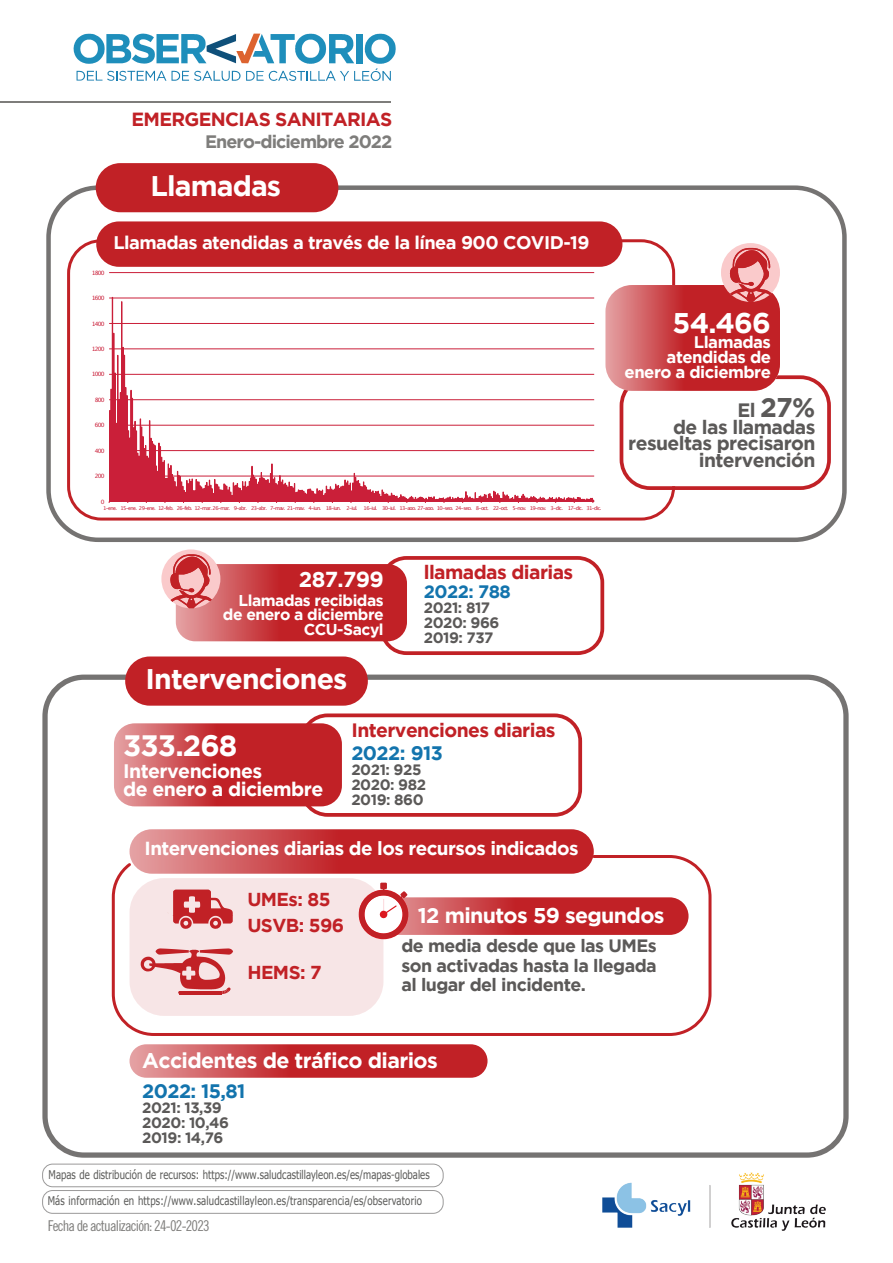
<style>
.page{position:relative;width:893px;height:1263px;background:#fff}
.page>*{position:absolute;margin:0;border:0;box-sizing:border-box;transform-origin:0 0}
.t1{font:700 29.4px "Gotham";letter-spacing:-.03em;color:#fff}
.t2{font:700 28.35px "Gotham";letter-spacing:-.03em;color:#fff}
.t3{font:700 27px "Gotham";color:#5b5958}
.t4{font:700 21.6px "Gotham";letter-spacing:-.03em;color:#fff}
.t5{font:700 21.3px "Gotham";letter-spacing:-.03em;color:#fff}
.t6{font:700 19.5px/18px "Gotham";letter-spacing:-.03em;color:#fff}
.t7{font:700 19.5px "Gotham";letter-spacing:-.03em;color:#1374ad}
.t8{font:700 19.35px/16.5px "Gotham";letter-spacing:-.03em;color:#5b5958;text-align:right}
.t9{font:700 19.35px "Gotham";letter-spacing:-.03em;color:#c12126}
.t10{font:700 19.05px "Gotham";letter-spacing:-.035em;color:#c12126}
.t11{font:700 18.9px "Gotham";letter-spacing:-.03em;color:#fff}
.t12{font:700 18.75px/25.8px "Gotham";letter-spacing:-.03em;color:#c12126}
.t13{font:700 18.3px "Gotham";letter-spacing:-.03em;color:#fff}
.t14{font:700 18px "Gotham";letter-spacing:-.055em;color:#7e7d7b}
.t15{font:700 18px "Gotham";letter-spacing:-.03em;color:#1374ad}
.t16{font:700 17.85px/19.4px "Gotham";letter-spacing:-.03em;color:#5b5958;text-align:justify}
.t17{font:700 16.65px/15px "Gotham";letter-spacing:-.03em;color:#fff;text-align:right}
.t18{font:700 15.6px/14.7px "Gotham";letter-spacing:-.03em;color:#fff;text-align:right}
.t19{font:700 15px/15px "Gotham";letter-spacing:-.03em;color:#5b5958}
.t20{font:14.85px "Trade Gothic LT Std Cn 18";letter-spacing:-.055em;color:#7e7d7b}
.t21{font:12px "Tahoma";letter-spacing:.02em;color:#5d5d5b;scale:.8 1}
.t22{font:5.85px "Lucida Grande";letter-spacing:-.125em;color:#ca1f39}
.t23{font:5.25px "Lucida Grande";letter-spacing:-.12em;color:#ca1f39}
.s1{font-size:19.35px}
</style>
<div class="page">
<div style="left:67px;top:239px;width:608px;height:281px;border:3px solid #c12126;border-radius:33px"></div>
<svg style="left:111px;top:855px;width:601px;height:181px"></svg>
<svg style="left:619px;top:375px;width:212px;height:115px"></svg>
<svg style="left:605px;top:285px;width:175px;height:106px;fill:#c12126"></svg>
<svg style="left:380px;top:556px;width:224px;height:99px"></svg>
<svg style="left:300px;top:713px;width:282px;height:104px"></svg>
<div style="left:42px;top:674px;width:806px;height:483px;border:5px solid #757372;border-radius:39px"></div>
<hr style="left:0;top:101px;width:390px;height:1px;background:#7e7d7b">
<svg style="left:74px;top:34px;width:322px;height:47px"></svg>
<img style="left:602px;top:1172px;width:223px;height:58px">
<div style="left:46px;top:185px;width:801px;height:357px;border:4px solid #757372;border-radius:50px"></div>
<div style="left:96px;top:221px;width:526px;height:46px;background:#c12126;border-radius:23px"></div>
<div style="left:125px;top:656px;width:243px;height:50px;background:#c12126;border-radius:25px"></div>
<div style="left:96px;top:163px;width:242px;height:49px;background:#c12126;border-radius:25px"></div>
<div style="left:42px;top:1190px;width:401px;height:23px;border:1px solid #9b9a9a;border-radius:10px"></div>
<div style="left:42px;top:1164px;width:401px;height:23px;border:1px solid #9b9a9a;border-radius:10px"></div>
<svg style="left:114px;top:723px;width:228px;height:83px;fill:#c12126"></svg>
<svg style="left:129px;top:829px;width:465px;height:45px;fill:#c12126"></svg>
<svg style="left:129px;top:1044px;width:358px;height:33px;fill:#c12126"></svg>
<svg style="left:373px;top:897px;width:315px;height:38px;fill:#c12126"></svg>
<svg style="left:176px;top:564px;width:231px;height:77px;fill:#c12126"></svg>
<svg style="left:161px;top:549px;width:59px;height:59px;fill:#facacb"></svg>
<svg style="left:189px;top:554px;width:30px;height:40px"></svg>
<svg style="left:721px;top:243px;width:59px;height:59px;fill:#facacb"></svg>
<svg style="left:749px;top:248px;width:30px;height:40px"></svg>
<svg style="left:359px;top:882px;width:49px;height:56px"></svg>
<hr style="left:109px;top:272px;width:485px;height:1px;background:#ca1f39">
<svg style="left:109px;top:297px;width:485px;height:204px"></svg>
<hr style="left:109px;top:501px;width:485px;height:1px;background:#ca1f39">
<h3 class="t10" style="left:132px;top:113px;width:262px">EMERGENCIAS SANITARIAS</h3>
<h3 class="t14" style="left:205px;top:134px;width:189px">Enero-diciembre 2022</h3>
<h2 class="t2" style="left:150px;top:175px;width:132px">Llamadas</h2>
<p class="t22" style="left:92px;top:270px;width:14px">1800</p>
<p class="t22" style="left:92px;top:295px;width:14px">1600</p>
<p class="t22" style="left:92px;top:321px;width:14px">1400</p>
<p class="t22" style="left:92px;top:346px;width:14px">1200</p>
<p class="t22" style="left:92px;top:372px;width:14px">1000</p>
<p class="t22" style="left:95px;top:397px;width:11px">800</p>
<p class="t22" style="left:95px;top:423px;width:11px">600</p>
<p class="t22" style="left:95px;top:448px;width:11px">400</p>
<p class="t22" style="left:95px;top:473px;width:11px">200</p>
<h3 class="t13" style="left:113px;top:235px;width:477px">Llamadas atendidas a través de la línea 900 COVID-19</h3>
<p class="t22" style="left:101px;top:499px;width:5px">0</p>
<p class="t23" style="left:103px;top:505px;width:500px">1-ene. 15-ene. 29-ene. 12-feb. 26-feb. 12-mar. 26-mar. 9-abr. 23-abr. 7-may. 21-may. 4-jun. 18-jun. 2-jul. 16-jul. 30-jul. 13-ago. 27-ago. 10-sep. 24-sep. 8-oct. 22-oct. 5-nov. 19-nov. 3-dic. 17-dic. 31-dic.</p>
<h3 class="t4" style="left:299px;top:571px;width:86px">287.799</h3>
<h3 class="t18" style="left:223px;top:594px;width:162px">Llamadas recibidas de enero a diciembre<br>CCU-Sacyl</h3>
<h2 class="t2" style="left:146px;top:669px;width:203px">Intervenciones</h2>
<h3 class="t9" style="left:424px;top:564px;width:151px">llamadas diarias</h3>
<h3 class="t15" style="left:424px;top:585px;width:89px">2022: 788</h3>
<h3 class="t19" style="left:424px;top:601px;width:77px">2021: 817<br>2020: 966<br>2019: 737</h3>
<h1 class="t1" style="left:123px;top:734px;width:116px">333.268</h1>
<h3 class="t6" style="left:123px;top:763px;width:202px">Intervenciones<br>de enero a diciembre</h3>
<h3 class="t9" style="left:351px;top:723px;width:206px">Intervenciones diarias</h3>
<h3 class="t7" style="left:351px;top:746px;width:93px">2022: 913</h3>
<h3 class="t19" style="left:351px;top:763px;width:76px">2021: 925<br>2020: 982<br>2019: 860</h3>
<h3 class="t11" style="left:145px;top:841px;width:435px">Intervenciones diarias de los recursos indicados</h3>
<h2 class="t2" style="left:672px;top:312px;width:100px">54.466</h2>
<h3 class="t17" style="left:624px;top:335px;width:148px">Llamadas atendidas de enero a diciembre</h3>
<h3 class="t3" style="left:737px;top:397px;width:79px"><span class="s1">El</span> 27%</h3>
<h3 class="t8" style="left:628px;top:420px;width:189px">de las llamadas resueltas precisaron intervención</h3>
<h3 class="t12" style="left:247px;top:888px;width:98px">UMEs: 85<br>USVB: 596</h3>
<h3 class="t12" style="left:247px;top:961px;width:76px">HEMS: 7</h3>
<h3 class="t5" style="left:418px;top:907px;width:248px">12 minutos 59 segundos</h3>
<h3 class="t16" style="left:401px;top:937px;width:257px">de media desde que las UMEs son activadas hasta la llegada al lugar del incidente.</h3>
<h3 class="t5" style="left:142px;top:1052px;width:297px">Accidentes de tráfico diarios</h3>
<h3 class="t7" style="left:142px;top:1083px;width:105px">2022: 15,81</h3>
<h3 class="t19" style="left:142px;top:1101px;width:88px">2021: 13,39<br>2020: 10,46<br>2019: 14,76</h3>
<h3 class="t21" style="left:49px;top:1169px;width:478px">Mapas de distribución de recursos: https://www.saludcastillayleon.es/es/mapas-globales</h3>
<h3 class="t21" style="left:48px;top:1196px;width:469px">Más información en https://www.saludcastillayleon.es/transparencia/es/observatorio</h3>
<h3 class="t20" style="left:48px;top:1220px;width:164px">Fecha de actualización: 24-02-2023</h3>
</div>
